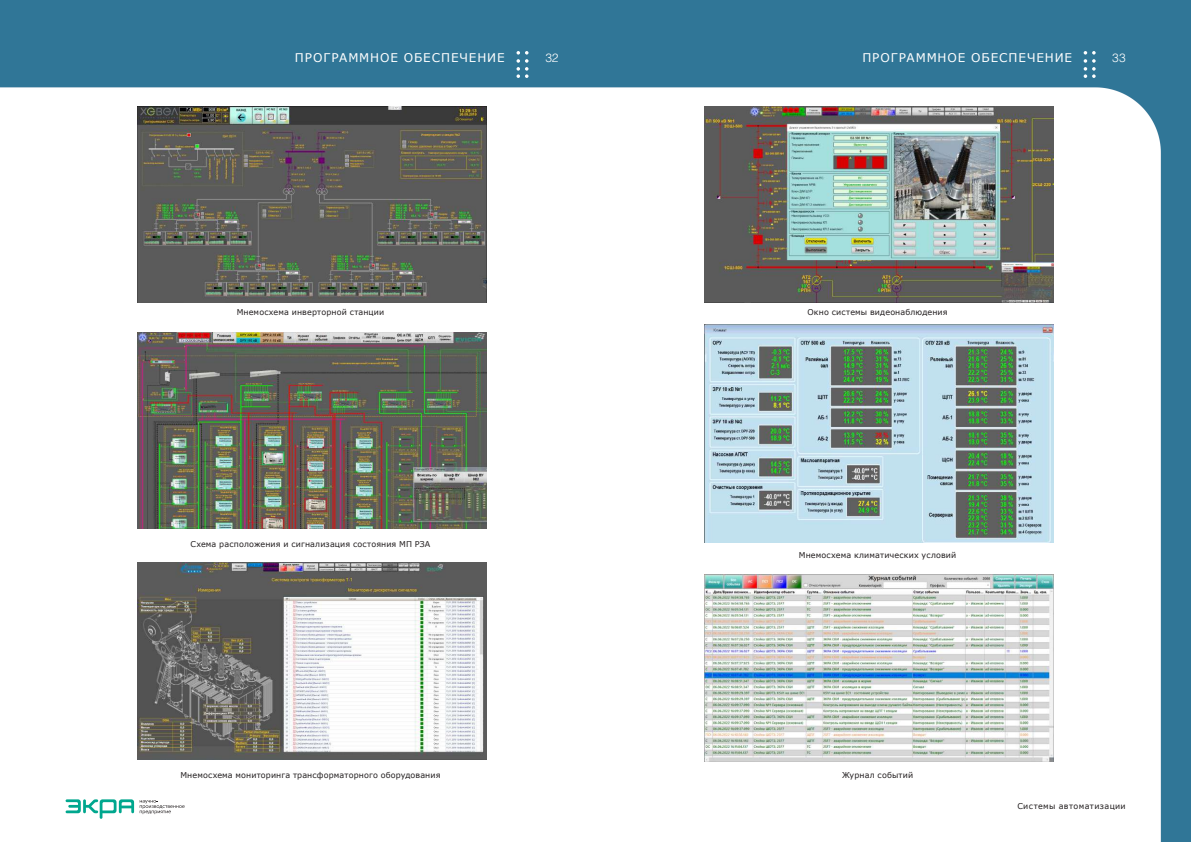
<style>
.page{position:relative;width:1191px;height:842px;background:#fff}
.page>*{position:absolute;margin:0;border:0;box-sizing:border-box;transform-origin:0 0}
.t1{font:12px "Verdana";letter-spacing:.075em;color:#fff}
.t2{font:300 12px "Helios";color:#fff}
.t3{font:8px "Verdana";letter-spacing:.015em;color:#231f20}
.t4{font:8px "Verdana";letter-spacing:.05em;color:#231f20}
</style>
<div class="page">
<img style="left:0;top:0;width:1191px;height:842px">
<svg style="left:1083px;top:51px;width:12px;height:27px"></svg>
<svg style="left:516px;top:51px;width:12px;height:27px"></svg>
<svg style="left:66px;top:799px;width:68px;height:20px"></svg>
<svg style="left:140px;top:800px;width:45px;height:14px"></svg>
<img style="left:137px;top:332px;width:349px;height:197px">
<img style="left:137px;top:106px;width:349px;height:196px">
<img style="left:137px;top:563px;width:349px;height:196px">
<img style="left:704px;top:106px;width:349px;height:197px">
<img style="left:704px;top:325px;width:349px;height:218px">
<img style="left:704px;top:574px;width:349px;height:187px">
<h1 class="t1" style="left:295px;top:49px;width:211px">ПРОГРАММНОЕ ОБЕСПЕЧЕНИЕ</h1>
<h1 class="t1" style="left:862px;top:49px;width:211px">ПРОГРАММНОЕ ОБЕСПЕЧЕНИЕ</h1>
<h1 class="t2" style="left:545px;top:50px;width:15px">32</h1>
<h1 class="t2" style="left:1112px;top:50px;width:15px">33</h1>
<p class="t3" style="left:237px;top:307px;width:149px">Мнемосхема инверторной станции</p>
<p class="t3" style="left:190px;top:538px;width:241px">Схема расположения и сигнализация состояния МП РЗА</p>
<p class="t3" style="left:180px;top:769px;width:261px">Мнемосхема мониторинга трансформаторного оборудования</p>
<p class="t3" style="left:807px;top:307px;width:142px">Окно системы видеонаблюдения</p>
<p class="t3" style="left:799px;top:549px;width:159px">Мнемосхема климатических условий</p>
<p class="t3" style="left:842px;top:769px;width:73px">Журнал событий</p>
<p class="t4" style="left:1017px;top:801px;width:110px">Системы автоматизации</p>
</div>
